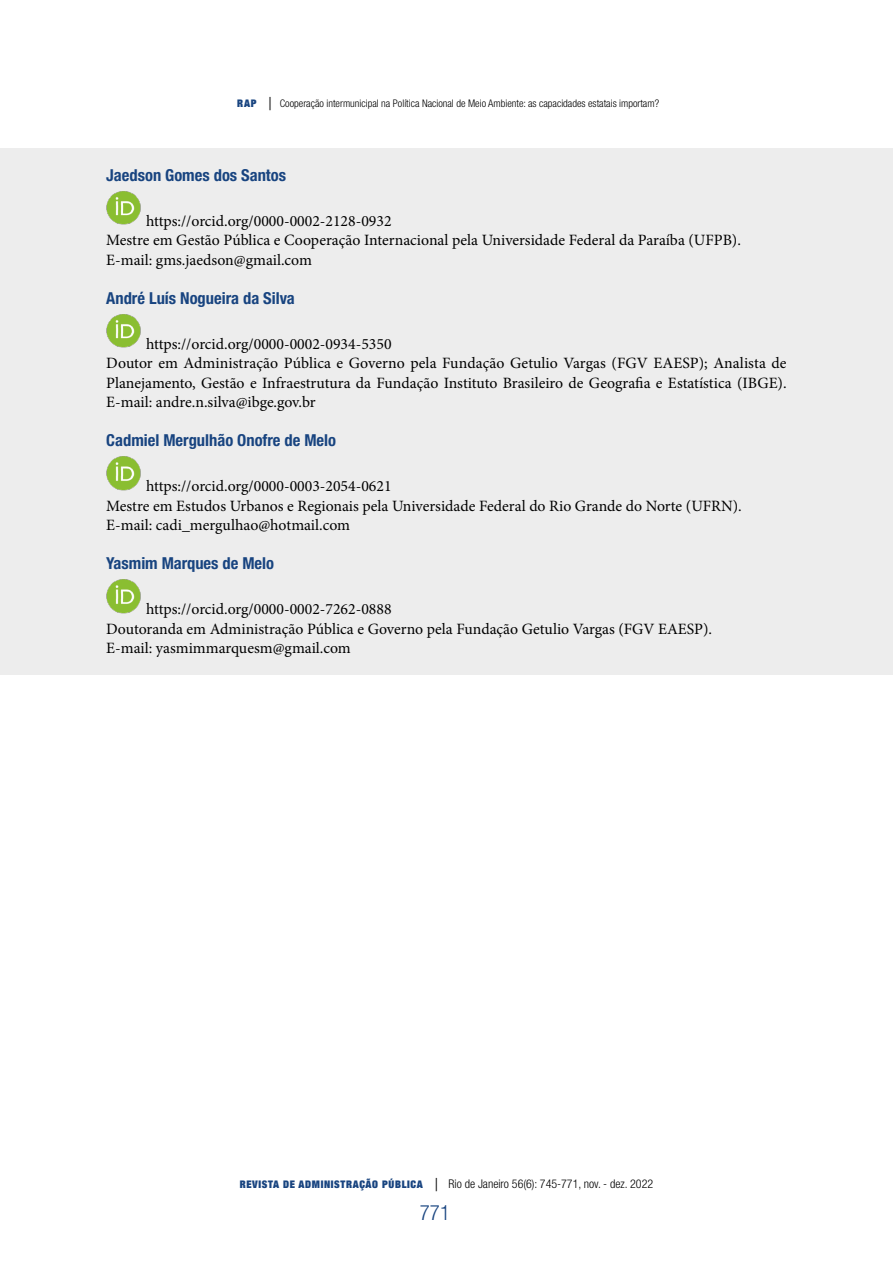
<style>
.page{position:relative;width:893px;height:1263px;background:#fff}
.page>*{position:absolute;margin:0;border:0;box-sizing:border-box;transform-origin:0 0}
.t1{font:300 condensed 21px "Helvetica Neue LT Std";color:#184480}
.t2{font:700 condensed 16.5px "Helvetica Neue LT Std";color:#184480}
.t3{font:15.75px/19.5px "Minion Pro";color:#000}
.t4{font:300 condensed 12px "Helvetica Neue LT Std";color:#000}
.t5{font:300 condensed 10.5px "Helvetica Neue LT Std";color:#000}
.s1{font-family:"Helvetica Neue";font-weight:900;font-stretch:expanded;color:#184480}
.s2{font-size:18px}
.s3{font-family:"Helvetica Neue";font-weight:900;font-stretch:expanded;font-size:10.5px;color:#184480}
</style>
<div class="page">
<div style="left:0;top:149px;width:892px;height:526px;background:#ededed"></div>
<img style="left:106px;top:191px;width:35px;height:34px">
<img style="left:106px;top:314px;width:35px;height:34px">
<img style="left:106px;top:456px;width:35px;height:35px">
<img style="left:106px;top:579px;width:35px;height:35px">
<p class="t5" style="left:237px;top:98px;width:423px"><span class="s1">RAP</span> <span class="s2">|</span> Cooperação intermunicipal na Política Nacional de Meio Ambiente: as capacidades estatais importam?</p>
<p class="t2" style="left:106px;top:165px;width:181px">Jaedson Gomes dos Santos</p>
<p class="t3" style="left:106px;top:211px;width:636px;text-indent:40px">https://orcid.org/0000-0002-2128-0932<br>Mestre em Gestão Pública e Cooperação Internacional pela Universidade Federal da Paraíba (UFPB).<br>E-mail: gms.jaedson@gmail.com</p>
<p class="t2" style="left:106px;top:288px;width:190px">André Luís Nogueira da Silva</p>
<p class="t3" style="left:106px;top:334px;width:682px;text-indent:40px">https://orcid.org/0000-0002-0934-5350<br>Doutor em Administração Pública e Governo pela Fundação Getulio Vargas (FGV EAESP); Analista de Planejamento, Gestão e Infraestrutura da Fundação Instituto Brasileiro de Geografia e Estatística (IBGE).<br>E-mail: andre.n.silva@ibge.gov.br</p>
<p class="t2" style="left:106px;top:431px;width:231px">Cadmiel Mergulhão Onofre de Melo</p>
<p class="t3" style="left:106px;top:477px;width:637px;text-indent:40px">https://orcid.org/0000-0003-2054-0621<br>Mestre em Estudos Urbanos e Regionais pela Universidade Federal do Rio Grande do Norte (UFRN).<br>E-mail: cadi_mergulhao@hotmail.com</p>
<p class="t2" style="left:106px;top:554px;width:169px">Yasmim Marques de Melo</p>
<p class="t3" style="left:106px;top:600px;width:607px;text-indent:40px">https://orcid.org/0000-0002-7262-0888<br>Doutoranda em Administração Pública e Governo pela Fundação Getulio Vargas (FGV EAESP).<br>E-mail: yasmimmarquesm@gmail.com</p>
<p class="t4" style="left:240px;top:1176px;width:415px"><span class="s3">REVISTA DE ADMINISTRAÇÃO PÚBLICA</span> <span class="s2">|</span> Rio de Janeiro 56(6): 745-771, nov. - dez. 2022</p>
<h1 class="t1" style="left:420px;top:1200px;width:32px">771</h1>
</div>
